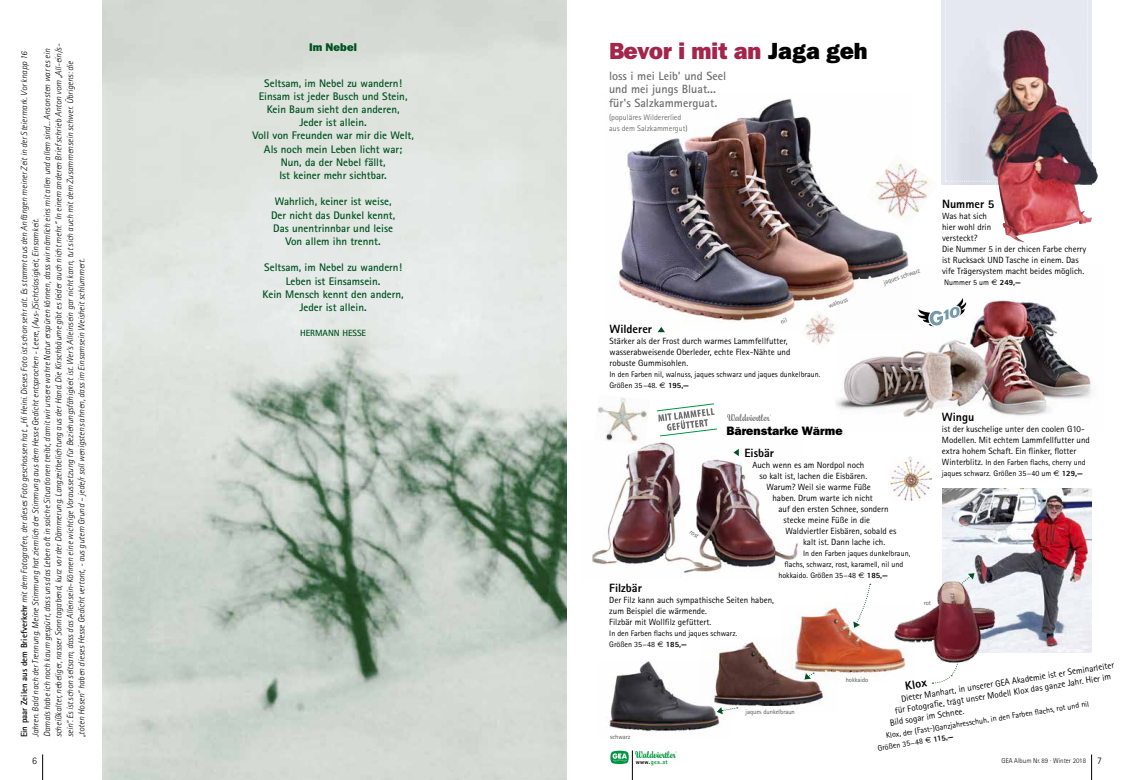
<style>
.page{position:relative;width:1134px;height:780px;background:#fff}
.page>*{position:absolute;margin:0;border:0;box-sizing:border-box;transform-origin:0 0}
.t1{font:800 23px "Franklin ITCBQ";color:#a4244a}
.t2{font:700 12px/13.7px "Rotis Sans Serif";color:#706f6f}
.t3{font:800 12px "Rotis Sans Serif";color:#000}
.t4{font:800 12px "Franklin ITCBQ";color:#000}
.t5{font:700 11px/13.2px "Rotis Sans Serif";color:#005321;text-align:center}
.t6{font:800 11px "Franklin ITCBQ";color:#005321}
.t7{font:300 10px "Rotis Sans Serif";color:#000}
.t8{font:9px/11px "Rotis Sans Serif";color:#000}
.t9{font:700 9px "Rotis Sans Serif";color:#005321}
.t10{font:italic 300 8.9px/11.5px "Rotis Sans Serif";color:#000}
.t11{font:8px/11px "Rotis Sans Serif";color:#000}
.t12{font:8px/11px "Rotis Sans Serif";color:#706f6f}
.t13{font:300 7px "Rotis Sans Serif";color:#000}
.t14{font:6.5px "Rotis Sans Serif";color:#575756}
.t15{font:800 6px "Rotis Sans Serif";letter-spacing:.04em;color:#009641}
.s1{font-weight:700;font-style:normal}
.s2{color:#000}
.s3{font-family:"Euro Sans"}
.s4{font-weight:800}
.s5{font-size:9px}
.s6{font-size:10px}
</style>
<div class="page">
<svg style="left:42px;top:754px;width:1px;height:26px"></svg>
<svg style="left:1091px;top:754px;width:1px;height:26px"></svg>
<svg style="left:610px;top:750px;width:19px;height:14px"></svg>
<hr style="left:632px;top:750px;width:1px;height:30px;background:#000">
<img style="left:102px;top:0;width:465px;height:780px">
<img style="left:636px;top:751px;width:41px;height:6px">
<img style="left:835px;top:299px;width:257px;height:118px">
<img style="left:727px;top:415px;width:44px;height:6px">
<img style="left:891px;top:456px;width:41px;height:45px">
<img style="left:597px;top:397px;width:51px;height:43px">
<img style="left:806px;top:329px;width:34px;height:21px">
<img style="left:592px;top:440px;width:208px;height:135px">
<svg style="left:657px;top:403px;width:60px;height:34px"></svg>
<img style="left:618px;top:98px;width:294px;height:231px">
<img style="left:866px;top:154px;width:64px;height:72px">
<svg style="left:945px;top:0;width:33px;height:182px;background:#e1e4ec"></svg>
<img style="left:978px;top:0;width:113px;height:184px">
<img style="left:997px;top:136px;width:101px;height:106px">
<img style="left:949px;top:298px;width:17px;height:20px">
<img style="left:942px;top:488px;width:149px;height:164px">
<svg style="left:733px;top:449px;width:6px;height:7px"></svg>
<img style="left:609px;top:661px;width:114px;height:71px">
<img style="left:798px;top:602px;width:84px;height:73px">
<img style="left:699px;top:636px;width:138px;height:76px">
<svg style="left:658px;top:327px;width:7px;height:5px"></svg>
<svg style="left:932px;top:672px;width:23px;height:12px"></svg>
<svg style="left:853px;top:583px;width:18px;height:45px"></svg>
<svg style="left:804px;top:672px;width:10px;height:7px"></svg>
<svg style="left:717px;top:707px;width:21px;height:7px"></svg>
<svg style="left:947px;top:573px;width:27px;height:2px"></svg>
<img style="left:882px;top:575px;width:134px;height:97px">
<svg style="left:781px;top:318px;width:6px;height:6px"></svg>
<p class="t10" style="left:18px;top:737px;width:695px;rotate:-90deg"><span class="s1">Ein paar Zeilen aus dem Briefverkehr</span> mit dem Fotografen, der dieses Foto geschossen hat. „Hi Heini. Dieses Foto ist schon sehr alt. Es stammt aus den Anfängen meiner Zeit in der Steiermark. Vor knapp 16<br>Jahren. Bald nach der Trennung. Meine Stimmung hat ziemlich der Stimmung aus dem Hesse Gedicht entsprochen - Leere, (Aus-)Sichtslosigkeit, Einsamkeit.<br>Damals habe ich noch kaum gespürt, dass uns das Leben oft in solche Situationen treibt, damit wir unsere wahre Natur erspüren können, dass wir nämlich eins mit allen und allem sind... Ansonsten war es ein scheißkalter, nebeliger, nasser Sonntagabend, kurz vor der Dämmerung. Langzeitbelichtung aus der Hand. Die Kirschbäume gibt es leider auch nicht mehr.“ In einem anderen Brief schrieb Anton vom „All-ein/s&shy;sein“. Es ist schon seltsam, dass das Alleinsein-Können eine wichtige Voraussetzung für Beziehungsfähigkeit ist. Wer's Alleinsein gar nicht kann, tut sich auch mit dem Zusammensein schwer. Übrigens: die „toten Hosen“ haben dieses Hesse Gedicht vertont, - aus gutem Grund – jede/r soll wenigstens ahnen, dass im Einsamsein Weisheit schlummert.</p>
<p class="t6" style="left:309px;top:41px;width:49px">Im Nebel</p>
<p class="t5" style="left:252px;top:76px;width:163px">Seltsam, im Nebel zu wandern!<br>Einsam ist jeder Busch und Stein,<br>Kein Baum sieht den anderen,<br>Jeder ist allein.<br>Voll von Freunden war mir die Welt,<br>Als noch mein Leben licht war;<br>Nun, da der Nebel fällt,<br>Ist keiner mehr sichtbar.</p>
<p class="t5" style="left:271px;top:195px;width:126px">Wahrlich, keiner ist weise,<br>Der nicht das Dunkel kennt,<br>Das unentrinnbar und leise<br>Von allem ihn trennt.</p>
<p class="t5" style="left:263px;top:261px;width:142px">Seltsam, im Nebel zu wandern!<br>Leben ist Einsamsein.<br>Kein Mensch kennt den andern,<br>Jeder ist allein.</p>
<p class="t9" style="left:300px;top:327px;width:67px">HERMANN HESSE</p>
<h1 class="t1" style="left:609px;top:38px;width:260px">Bevor i mit an <span class="s2">Jaga geh</span></h1>
<h2 class="t2" style="left:609px;top:68px;width:119px">loss i mei Leib' und Seel und mei jungs Bluat... für's Salzkammerguat.</h2>
<p class="t12" style="left:609px;top:111px;width:80px">(populäres Wildererlied aus dem Salzkammergut)</p>
<p class="t14" style="left:827px;top:302px;width:22px;rotate:-19deg">walnuss</p>
<p class="t14" style="left:882px;top:279px;width:40px;rotate:-19deg">jaques schwarz</p>
<h2 class="t3" style="left:609px;top:321px;width:44px">Wilderer</h2>
<p class="t8" style="left:609px;top:335px;width:182px">Stärker als der Frost durch warmes Lammfellfutter, wasserabweisende Oberleder, echte Flex-Nähte und robuste Gummisohlen.</p>
<p class="t11" style="left:609px;top:369px;width:212px">In den Farben nil, walnuss, jaques schwarz und jaques dunkelbraun.<br>Größen 35−48. <span class="s3">€</span> <span class="s4">195,—</span></p>
<h2 class="t4" style="left:726px;top:423px;width:118px">Bärenstarke Wärme</h2>
<h2 class="t3" style="left:744px;top:445px;width:31px">Eisbär</h2>
<p class="t8" style="left:752px;top:459px;width:113px">Auch wenn es am Nordpol noch</p>
<p class="t8" style="left:759px;top:470px;width:109px">so kalt ist, lachen die Eisbären.</p>
<p class="t8" style="left:766px;top:481px;width:106px">Warum? Weil sie warme Füße</p>
<p class="t8" style="left:772px;top:492px;width:102px">haben. Drum warte ich nicht</p>
<p class="t8" style="left:778px;top:503px;width:112px">auf den ersten Schnee, sondern</p>
<p class="t8" style="left:783px;top:514px;width:88px">stecke meine Füße in die</p>
<p class="t8" style="left:785px;top:525px;width:113px">Waldviertler Eisbären, sobald es</p>
<p class="t8" style="left:803px;top:536px;width:84px">kalt ist. Dann lache ich.</p>
<p class="t11" style="left:803px;top:547px;width:109px">In den Farben jaques dunkelbraun,</p>
<p class="t11" style="left:784px;top:558px;width:120px">flachs, schwarz, rost, karamell, nil und</p>
<p class="t11" style="left:778px;top:569px;width:111px">hokkaido. Größen 35−48 <span class="s3">€</span> <span class="s4">185,—</span></p>
<h2 class="t3" style="left:609px;top:580px;width:34px">Filzbär</h2>
<p class="t8" style="left:609px;top:594px;width:166px">Der Filz kann auch sympathische Seiten haben, zum Beispiel die wärmende.<br>Filzbär mit Wollfilz gefüttert.</p>
<p class="t11" style="left:609px;top:627px;width:130px">In den Farben flachs und jaques schwarz.<br>Größen 35−48 <span class="s3">€</span> <span class="s4">185,—</span></p>
<p class="t14" style="left:693px;top:528px;width:11px;rotate:37deg">rost</p>
<p class="t14" style="left:924px;top:599px;width:9px">rot</p>
<h2 class="t3" style="left:942px;top:196px;width:54px">Nummer 5</h2>
<p class="t8" style="left:942px;top:210px;width:146px">Was hat sich<br>hier wohl drin<br>versteckt?<br>Die Nummer 5 in der chicen Farbe cherry ist Rucksack UND Tasche in einem. Das vife Trägersystem macht beides möglich.</p>
<p class="t11" style="left:944px;top:277px;width:78px">Nummer 5 um <span class="s3">€</span> <span class="s4">249,—</span></p>
<h2 class="t3" style="left:942px;top:409px;width:34px">Wingu</h2>
<p class="t8" style="left:942px;top:424px;width:149px">ist der kuschelige unter den coolen G10-<br>Modellen. Mit echtem Lammfellfutter und extra hohem Schaft. Ein flinker, flotter</p>
<p class="t11" style="left:942px;top:457px;width:145px"><span class="s5">Winterblitz.</span> In den Farben flachs, cherry und jaques schwarz. Größen 35−40 um <span class="s3">€</span> <span class="s4">129,—</span></p>
<p class="t14" style="left:610px;top:732px;width:22px">schwarz</p>
<p class="t14" style="left:745px;top:708px;width:51px">jaques dunkelbraun</p>
<p class="t14" style="left:846px;top:676px;width:24px">hokkaido</p>
<p class="t8" style="left:900px;top:693px;width:217px;rotate:-9deg">Dieter Manhart, in unserer GEA Akademie ist er Seminarleiter</p>
<p class="t8" style="left:894px;top:705px;width:220px;rotate:-9deg">für Fotografi e, trägt unser Modell Klox das ganze Jahr. Hier im</p>
<p class="t8" style="left:889px;top:717px;width:77px;rotate:-9deg">Bild sogar im Schnee.</p>
<h2 class="t3" style="left:904px;top:678px;width:23px;rotate:-9deg">Klox</h2>
<p class="t11" style="left:875px;top:731px;width:217px;text-indent:10px;rotate:-9deg">Klox, der (Fast-)Ganzjahresschuh, in den Farben fl achs, rot und nil<br>Größen 35−48 <span class="s3">€</span> <span class="s4">115,—</span></p>
<p class="t7" style="left:32px;top:754px;width:6px">6</p>
<p class="t15" style="left:636px;top:758px;width:33px"><span class="s2">www.</span>gea.at</p>
<p class="t13" style="left:1001px;top:756px;width:102px">GEA Album Nr. 89 · Winter 2018 <span class="s6">7</span></p>
</div>
